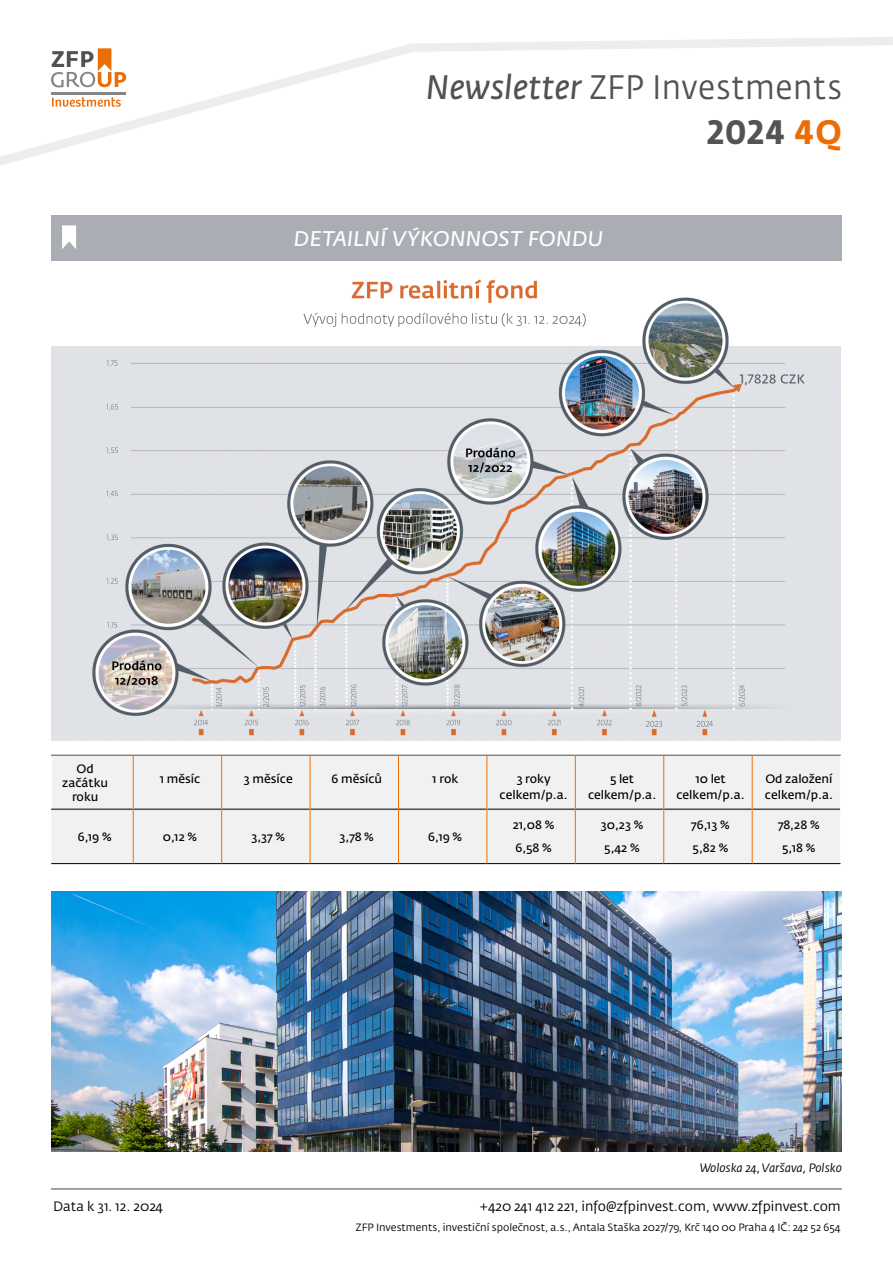
<style>
.page{position:relative;width:893px;height:1263px;background:#fff}
.page>*{position:absolute;margin:0;border:0;box-sizing:border-box;transform-origin:0 0}
.t1{font:33.6px/45px "Fedra Sans Pro";letter-spacing:.02em;color:#525251;text-align:right;scale:.93 1}
.t2{font:italic 21px "Fedra Sans Pro";letter-spacing:.02em;color:#fff}
.t3{font:13.5px "Fedra Sans Pro";color:#000}
.t4{font:12px/14.4px "Fedra Sans Pro";color:#000;text-align:center}
.t5{font:italic 12px "Fedra Sans Pro";color:#000}
.t6{font:10.5px "Fedra Sans Pro";color:#000}
.s1{font-style:italic}
.s2{font-weight:700;color:#545252}
.s3{font-weight:700;color:#ed6d05}
</style>
<div class="page">
<hr style="left:51px;top:1188px;width:791px;height:2px;background:#858584">
<svg style="left:0;top:37px;width:893px;height:128px"></svg>
<hr style="left:52px;top:92px;width:74px;height:2px;background:#858584">
<svg style="left:51px;top:48px;width:75px;height:39px"></svg>
<svg style="left:52px;top:97px;width:69px;height:10px"></svg>
<img style="left:51px;top:260px;width:790px;height:481px">
<div style="left:51px;top:756px;width:789px;height:107px;background:#f2f1f1"></div>
<hr style="left:51px;top:808px;width:82px;height:2px;background:#525251">
<hr style="left:134px;top:808px;width:87px;height:2px;background:#525251">
<hr style="left:222px;top:808px;width:88px;height:2px;background:#525251">
<hr style="left:310px;top:808px;width:88px;height:2px;background:#525251">
<hr style="left:399px;top:808px;width:88px;height:2px;background:#525251">
<hr style="left:487px;top:808px;width:88px;height:2px;background:#525251">
<hr style="left:576px;top:808px;width:87px;height:2px;background:#525251">
<hr style="left:664px;top:808px;width:88px;height:2px;background:#525251">
<hr style="left:753px;top:808px;width:87px;height:2px;background:#525251">
<hr style="left:51px;top:863px;width:82px;height:1px;background:#000">
<hr style="left:133px;top:863px;width:89px;height:1px;background:#000">
<hr style="left:222px;top:863px;width:88px;height:1px;background:#000">
<hr style="left:310px;top:863px;width:88px;height:1px;background:#000">
<hr style="left:398px;top:863px;width:89px;height:1px;background:#000">
<hr style="left:487px;top:863px;width:88px;height:1px;background:#000">
<hr style="left:575px;top:863px;width:89px;height:1px;background:#000">
<hr style="left:664px;top:863px;width:88px;height:1px;background:#000">
<hr style="left:752px;top:863px;width:89px;height:1px;background:#000">
<hr style="left:51px;top:755px;width:1px;height:31px;background:#fff">
<svg style="left:51px;top:786px;width:1px;height:22px"></svg>
<hr style="left:51px;top:755px;width:82px;height:1px;background:#525251">
<hr style="left:133px;top:755px;width:89px;height:1px;background:#525251">
<hr style="left:222px;top:755px;width:88px;height:1px;background:#525251">
<hr style="left:310px;top:755px;width:88px;height:1px;background:#525251">
<hr style="left:398px;top:755px;width:89px;height:1px;background:#525251">
<hr style="left:487px;top:755px;width:88px;height:1px;background:#525251">
<hr style="left:575px;top:755px;width:89px;height:1px;background:#525251">
<hr style="left:664px;top:755px;width:88px;height:1px;background:#525251">
<hr style="left:752px;top:755px;width:89px;height:1px;background:#525251">
<hr style="left:133px;top:755px;width:1px;height:31px;background:#ed6d05">
<hr style="left:221px;top:755px;width:1px;height:31px;background:#ed6d05">
<hr style="left:310px;top:755px;width:1px;height:31px;background:#ed6d05">
<hr style="left:398px;top:755px;width:1px;height:31px;background:#ed6d05">
<hr style="left:487px;top:755px;width:1px;height:31px;background:#ed6d05">
<hr style="left:575px;top:755px;width:1px;height:31px;background:#ed6d05">
<hr style="left:663px;top:755px;width:1px;height:31px;background:#ed6d05">
<hr style="left:752px;top:755px;width:1px;height:31px;background:#ed6d05">
<svg style="left:133px;top:786px;width:1px;height:23px"></svg>
<svg style="left:221px;top:786px;width:1px;height:23px"></svg>
<svg style="left:310px;top:786px;width:1px;height:23px"></svg>
<svg style="left:398px;top:786px;width:1px;height:23px"></svg>
<svg style="left:487px;top:786px;width:1px;height:23px"></svg>
<svg style="left:575px;top:786px;width:1px;height:23px"></svg>
<svg style="left:663px;top:786px;width:1px;height:23px"></svg>
<svg style="left:752px;top:786px;width:1px;height:23px"></svg>
<hr style="left:133px;top:809px;width:1px;height:31px;background:#ed6d05">
<hr style="left:221px;top:809px;width:1px;height:31px;background:#ed6d05">
<hr style="left:310px;top:809px;width:1px;height:31px;background:#ed6d05">
<hr style="left:398px;top:809px;width:1px;height:31px;background:#ed6d05">
<hr style="left:487px;top:809px;width:1px;height:31px;background:#ed6d05">
<hr style="left:575px;top:809px;width:1px;height:31px;background:#ed6d05">
<hr style="left:663px;top:809px;width:1px;height:31px;background:#ed6d05">
<hr style="left:752px;top:809px;width:1px;height:31px;background:#ed6d05">
<svg style="left:133px;top:840px;width:1px;height:23px"></svg>
<svg style="left:221px;top:840px;width:1px;height:23px"></svg>
<svg style="left:310px;top:840px;width:1px;height:23px"></svg>
<svg style="left:398px;top:840px;width:1px;height:23px"></svg>
<svg style="left:487px;top:840px;width:1px;height:23px"></svg>
<svg style="left:575px;top:840px;width:1px;height:23px"></svg>
<svg style="left:663px;top:840px;width:1px;height:23px"></svg>
<svg style="left:752px;top:840px;width:1px;height:23px"></svg>
<img style="left:51px;top:892px;width:791px;height:259px">
<div style="left:51px;top:215px;width:791px;height:45px;background:#aaaeb4"></div>
<svg style="left:62px;top:225px;width:14px;height:24px"></svg>
<h1 class="t1" style="left:426px;top:65px;width:449px"><span class="s1">Newsletter</span> ZFP Investments<br><span class="s2">2024</span> <span class="s3">4Q</span></h1>
<h2 class="t2" style="left:294px;top:225px;width:311px">DETAILNÍ VÝKONNOST FONDU</h2>
<p class="t4" style="left:62px;top:761px;width:47px">Od začátku roku</p>
<p class="t4" style="left:160px;top:772px;width:42px">1 měsíc</p>
<p class="t4" style="left:244px;top:772px;width:50px">3 měsíce</p>
<p class="t4" style="left:331px;top:772px;width:52px">6 měsíců</p>
<p class="t4" style="left:432px;top:772px;width:27px">1 rok</p>
<p class="t4" style="left:517px;top:772px;width:35px">3 roky</p>
<p class="t4" style="left:610px;top:772px;width:25px">5 let</p>
<p class="t4" style="left:695px;top:772px;width:32px">10 let</p>
<p class="t4" style="left:765px;top:772px;width:69px">Od založení</p>
<p class="t4" style="left:500px;top:787px;width:70px">celkem/p.a.</p>
<p class="t4" style="left:588px;top:787px;width:70px">celkem/p.a.</p>
<p class="t4" style="left:676px;top:787px;width:70px">celkem/p.a.</p>
<p class="t4" style="left:765px;top:787px;width:70px">celkem/p.a.</p>
<p class="t4" style="left:78px;top:830px;width:35px">6,19 %</p>
<p class="t4" style="left:163px;top:830px;width:36px">0,12 %</p>
<p class="t4" style="left:252px;top:830px;width:35px">3,37 %</p>
<p class="t4" style="left:340px;top:830px;width:36px">3,78 %</p>
<p class="t4" style="left:428px;top:830px;width:35px">6,19 %</p>
<p class="t4" style="left:513px;top:818px;width:43px">21,08 %</p>
<p class="t4" style="left:601px;top:818px;width:44px">30,23 %</p>
<p class="t4" style="left:691px;top:818px;width:40px">76,13 %</p>
<p class="t4" style="left:778px;top:818px;width:43px">78,28 %</p>
<p class="t4" style="left:515px;top:841px;width:38px">6,58 %</p>
<p class="t4" style="left:604px;top:841px;width:37px">5,42 %</p>
<p class="t4" style="left:693px;top:841px;width:37px">5,82 %</p>
<p class="t4" style="left:782px;top:841px;width:35px">5,18 %</p>
<p class="t5" style="left:700px;top:1160px;width:143px">Woloska 24, Varšava, Polsko</p>
<p class="t3" style="left:53px;top:1198px;width:112px">Data k 31. 12. 2024</p>
<p class="t3" style="left:480px;top:1198px;width:362px">+420 241 412 221, info@zfpinvest.com, www.zfpinvest.com</p>
<p class="t6" style="left:356px;top:1220px;width:486px">ZFP Investments, investiční společnost, a.s., Antala Staška 2027/79, Krč 140 00 Praha 4 IČ: 242 52 654</p>
</div>
